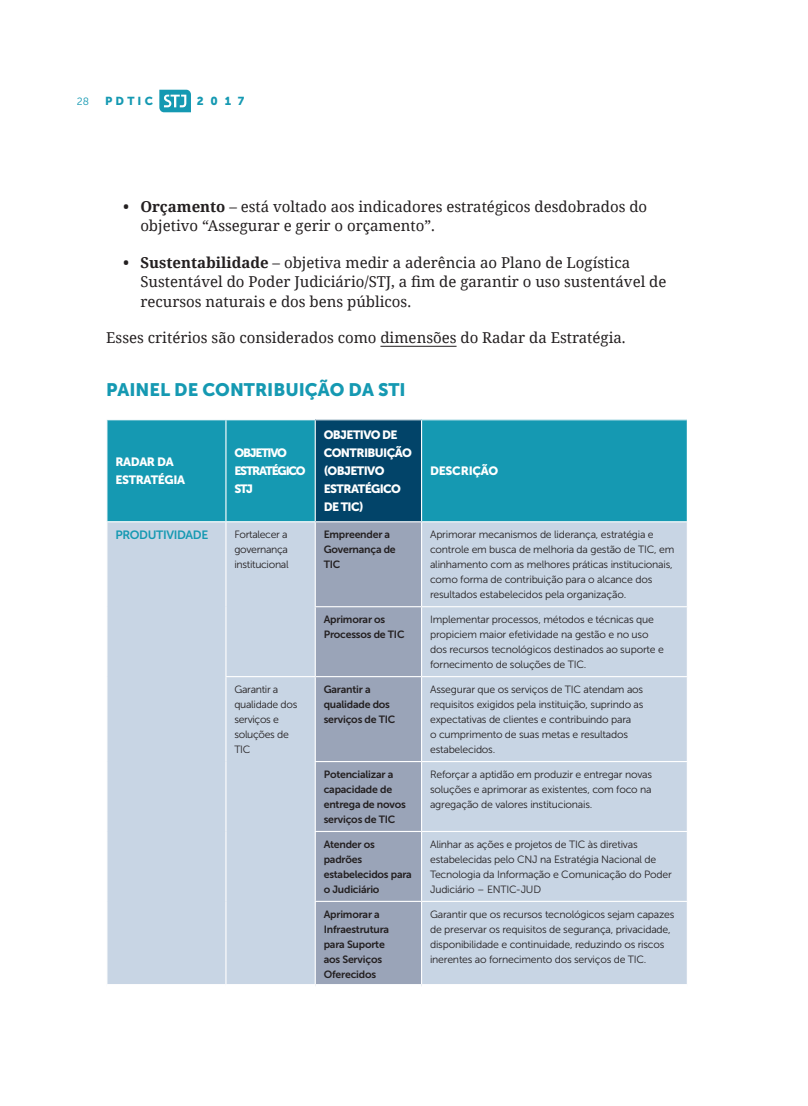
<style>
.page{position:relative;width:808px;height:1106px;background:#fff}
.page>*{position:absolute;margin:0;border:0;box-sizing:border-box;transform-origin:0 0}
.t1{font:18px "Museo Sans 900";color:#1599b2}
.t2{font:15px/19.5px "Noto Serif";color:#231f20}
.t3{font:12px/18px "Museo Sans 900";letter-spacing:-.05em;color:#fff}
.t4{font:12px/18px "Museo Sans 900";letter-spacing:-.1em;color:#fff}
.t5{font:12px/18px "Museo Sans 900";letter-spacing:-.03em;color:#fff}
.t6{font:12px "Museo Sans 700";letter-spacing:-.03em;color:#1599b2}
.t7{font:11.55px "Museo Sans 900";letter-spacing:.275em;color:#1599b2}
.t8{font:10.5px/15px "Museo Sans 300";letter-spacing:-.02em;color:#231f20}
.t9{font:10.5px/15px "Museo Sans 700";letter-spacing:-.02em;color:#231f20}
.t10{font:10.5px "Museo Sans 300";color:#1599b2}
.s1{font-weight:700}
</style>
<div class="page">
<svg style="left:159px;top:90px;width:32px;height:22px"></svg>
<hr style="left:380px;top:346px;width:76px;height:1px;background:#231f20">
<div style="left:107px;top:420px;width:208px;height:101px;background:#1599b2"></div>
<div style="left:315px;top:420px;width:107px;height:102px;background:#024469"></div>
<div style="left:422px;top:420px;width:265px;height:102px;background:#1599b2"></div>
<div style="left:107px;top:522px;width:580px;height:462px;background:#c8d5e4"></div>
<div style="left:226px;top:522px;width:89px;height:462px;background:#c8d5e4"></div>
<div style="left:316px;top:522px;width:105px;height:462px;background:#9aa4b8"></div>
<hr style="left:315px;top:420px;width:1px;height:101px;background:#fff">
<hr style="left:225px;top:420px;width:1px;height:101px;background:#fff">
<hr style="left:225px;top:522px;width:1px;height:84px;background:#fff">
<hr style="left:225px;top:606px;width:1px;height:70px;background:#fff">
<hr style="left:225px;top:676px;width:90px;height:1px;background:#fff">
<hr style="left:225px;top:677px;width:1px;height:84px;background:#fff">
<hr style="left:225px;top:761px;width:1px;height:70px;background:#fff">
<hr style="left:225px;top:831px;width:1px;height:70px;background:#fff">
<hr style="left:225px;top:901px;width:1px;height:83px;background:#fff">
<hr style="left:315px;top:521px;width:107px;height:1px;background:#fff">
<hr style="left:315px;top:522px;width:1px;height:84px;background:#fff">
<hr style="left:315px;top:606px;width:107px;height:1px;background:#fff">
<hr style="left:315px;top:607px;width:1px;height:69px;background:#fff">
<hr style="left:315px;top:676px;width:107px;height:1px;background:#fff">
<hr style="left:315px;top:677px;width:1px;height:84px;background:#fff">
<hr style="left:315px;top:761px;width:107px;height:1px;background:#fff">
<hr style="left:315px;top:762px;width:1px;height:69px;background:#fff">
<hr style="left:315px;top:831px;width:107px;height:1px;background:#fff">
<hr style="left:315px;top:832px;width:1px;height:68px;background:#fff">
<hr style="left:315px;top:900px;width:107px;height:2px;background:#fff">
<hr style="left:315px;top:902px;width:1px;height:82px;background:#fff">
<hr style="left:421px;top:420px;width:1px;height:101px;background:#fff">
<hr style="left:422px;top:521px;width:266px;height:1px;background:#fff">
<hr style="left:421px;top:522px;width:1px;height:84px;background:#fff">
<hr style="left:422px;top:606px;width:266px;height:1px;background:#fff">
<hr style="left:421px;top:607px;width:1px;height:69px;background:#fff">
<hr style="left:422px;top:676px;width:266px;height:1px;background:#fff">
<hr style="left:421px;top:677px;width:1px;height:84px;background:#fff">
<hr style="left:422px;top:761px;width:266px;height:1px;background:#fff">
<hr style="left:421px;top:762px;width:1px;height:69px;background:#fff">
<hr style="left:422px;top:831px;width:266px;height:1px;background:#fff">
<hr style="left:421px;top:832px;width:1px;height:68px;background:#fff">
<hr style="left:422px;top:900px;width:266px;height:2px;background:#fff">
<hr style="left:421px;top:902px;width:1px;height:82px;background:#fff">
<p class="t10" style="left:77px;top:96px;width:14px">28</p>
<p class="t7" style="left:105px;top:94px;width:49px">PDTIC</p>
<p class="t7" style="left:197px;top:94px;width:49px">2017</p>
<h2 class="t2" style="left:140px;top:196px;width:508px;text-indent:-17px"><span class="s1">• Orçamento</span> – está voltado aos indicadores estratégicos desdobrados do objetivo “Assegurar e gerir o orçamento”.</h2>
<h2 class="t2" style="left:140px;top:252px;width:528px;text-indent:-17px"><span class="s1">• Sustentabilidade</span> – objetiva medir a aderência ao Plano de Logística<br>Sustentável do Poder Judiciário/STJ, a fim de garantir o uso sustentável de recursos naturais e dos bens públicos.</h2>
<h2 class="t2" style="left:106px;top:327px;width:521px">Esses critérios são considerados como dimensões do Radar da Estratégia.</h2>
<h1 class="t1" style="left:106px;top:379px;width:42px">PAINEL</h1>
<h1 class="t1" style="left:174px;top:379px;width:145px">DE CONTRIBUIÇÃO</h1>
<h1 class="t1" style="left:349px;top:379px;width:59px">DA STI</h1>
<p class="t5" style="left:115px;top:453px;width:71px">RADAR DA<br>ESTRATÉGIA</p>
<p class="t4" style="left:234px;top:444px;width:73px">OBJ ETIVO<br>ESTRATÉGICO<br>STJ</p>
<p class="t3" style="left:324px;top:426px;width:9px">OBJ</p>
<p class="t3" style="left:324px;top:426px;width:90px;text-indent:23px">ETIVO DE<br>CONTRIBUIÇÃO (OBJ</p>
<p class="t3" style="left:324px;top:462px;width:79px;text-indent:27px">ETIVO<br>ESTRATÉGICO<br>DE TIC)</p>
<p class="t3" style="left:430px;top:462px;width:70px">DESCRIÇÃO</p>
<p class="t6" style="left:115px;top:528px;width:71px">PRODUTIVIDADE</p>
<p class="t8" style="left:234px;top:527px;width:56px;text-align:justify">Fortalecer a governança institucional</p>
<p class="t9" style="left:324px;top:527px;width:74px">Empreender a<br>Governança de<br>TIC</p>
<p class="t8" style="left:430px;top:527px;width:246px">Aprimorar mecanismos de liderança, estratégia e controle em busca de melhoria da gestão de TI C, em alinhamento com as melhores práticas institucionais, como forma de contribuição para o alcance dos resultados estabelecidos pela organização.</p>
<p class="t9" style="left:324px;top:612px;width:82px">Aprimorar os<br>Processos de TIC</p>
<p class="t8" style="left:430px;top:612px;width:235px">I mplementar processos, métodos e técnicas que propiciem maior efetividade na gestão e no uso dos recursos tecnológicos destinados ao suporte e fornecimento de soluções de TI C.</p>
<p class="t8" style="left:234px;top:682px;width:64px">Garantir a qualidade dos serviços e soluções de<br>TIC</p>
<p class="t9" style="left:324px;top:682px;width:73px">Garantir a qualidade dos serviços de TIC</p>
<p class="t8" style="left:430px;top:682px;width:215px">Assegurar que os serviços de TI C atendam aos requisitos exigidos pela instituição, suprindo as expectativas de clientes e contribuindo para<br>o cumprimento de suas metas e resultados estabelecidos.</p>
<p class="t9" style="left:324px;top:767px;width:84px">Potencializar a capacidade de entrega de novos serviços de TIC</p>
<p class="t8" style="left:430px;top:767px;width:224px;text-align:justify">Reforçar a aptidão em produzir e entregar novas soluções e aprimorar as existentes, com foco na agregação de valores institucionais.</p>
<p class="t9" style="left:324px;top:836px;width:90px">Atender os padrões estabelecidos para o Judiciário</p>
<p class="t8" style="left:430px;top:837px;width:243px">Alinhar as ações e projetos de TI C às diretivas estabelecidas pelo CNJ na Estratégia Nacional de Tecnologia da I nformação e Comunicação do Poder Judiciário – ENTIC-JUD</p>
<p class="t9" style="left:324px;top:906px;width:67px">Aprimorar a<br>Infraestrutura para Suporte aos Serviços<br>Oferecidos</p>
<p class="t8" style="left:430px;top:907px;width:246px">Garantir que os recursos tecnológicos sejam capazes de preservar os requisitos de segurança, privacidade, disponibilidade e continuidade, reduzindo os riscos inerentes ao fornecimento dos serviços de TI C.</p>
</div>
